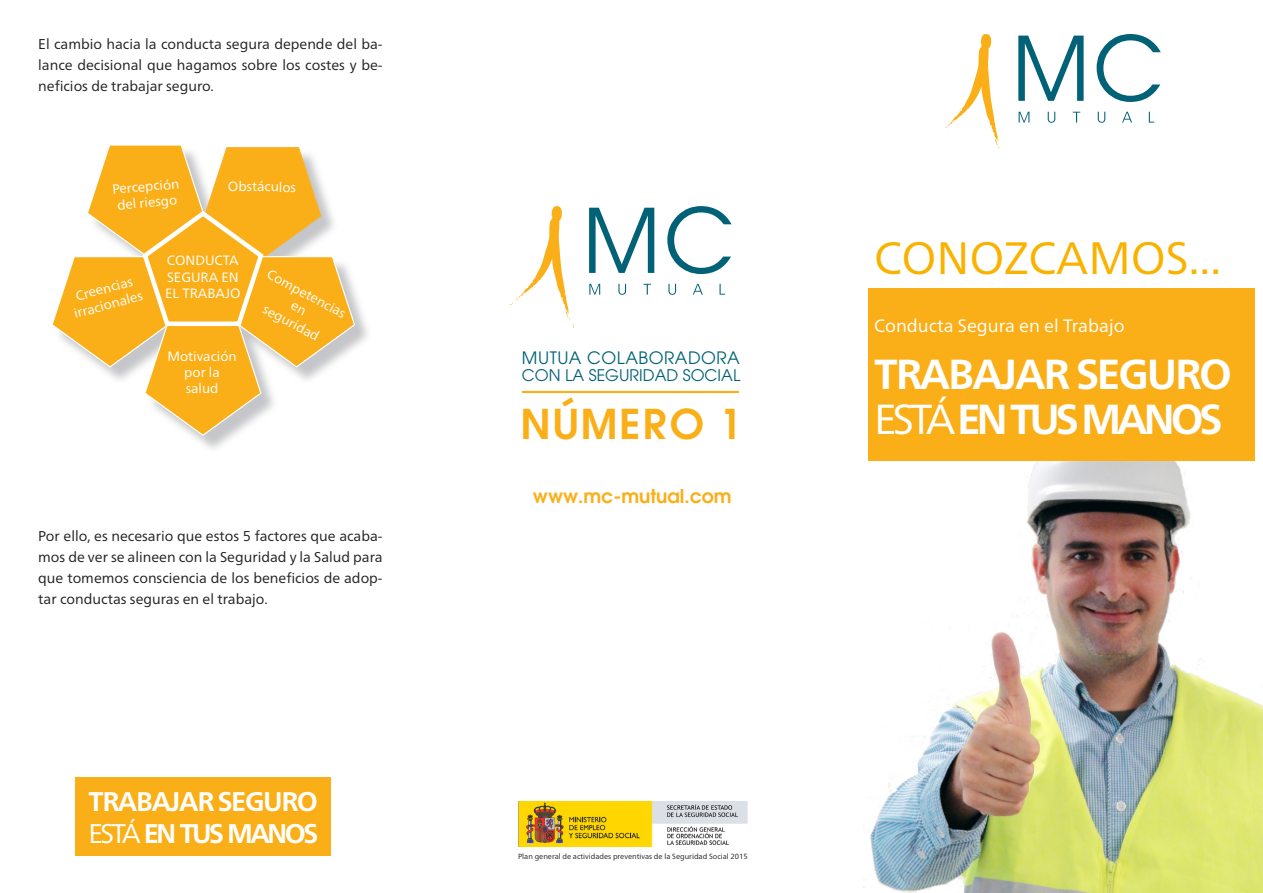
<style>
.page{position:relative;width:1263px;height:893px;background:#fff}
.page>*{position:absolute;margin:0;border:0;box-sizing:border-box;transform-origin:0 0}
.t1{font:45.3px "Frutiger Neue LT Pro";color:#f9b200}
.t2{font:700 42px/45px "Frutiger Neue LT Pro";letter-spacing:-.05em;color:#fff}
.t3{font:600 40.8px "ITC Avant Garde Std";letter-spacing:.05em;color:#faaf18}
.t4{font:700 27px/32.4px "Frutiger Neue LT Pro";letter-spacing:-.05em;color:#fff}
.Bold_Italic{font:600 18.9px "ITC Avant Garde Std";color:#faaf18}
.t5{font:18px "Frutiger Neue LT Pro";color:#fff}
.t6{font:16.95px "ITC Avant Garde Pro";letter-spacing:.03em;color:#016176}
.t7{font:15.9px "ITC Avant Garde Pro";color:#016176}
.t8{font:14.25px/21px "Frutiger Neue LT Pro";color:#231f20;text-align:justify}
.t9{font:13.5px/16.2px "Frutiger Neue LT Pro";color:#fff;text-align:center}
.t10{font:7.5px "Frutiger Neue LT Pro";color:#231f20}
.s1{font-weight:400}
</style>
<div class="page">
<img style="left:863px;top:421px;width:400px;height:472px">
<img style="left:518px;top:801px;width:230px;height:46px">
<div style="left:867px;top:288px;width:387px;height:173px;background:#faaf18"></div>
<svg style="left:509px;top:206px;width:65px;height:122px"></svg>
<svg style="left:667px;top:206px;width:64px;height:68px"></svg>
<svg style="left:618px;top:284px;width:8px;height:11px"></svg>
<svg style="left:643px;top:284px;width:8px;height:11px"></svg>
<svg style="left:668px;top:284px;width:8px;height:11px"></svg>
<svg style="left:693px;top:284px;width:10px;height:11px"></svg>
<svg style="left:719px;top:284px;width:6px;height:11px"></svg>
<svg style="left:589px;top:208px;width:65px;height:65px"></svg>
<svg style="left:589px;top:284px;width:11px;height:11px"></svg>
<hr style="left:522px;top:391px;width:217px;height:2px;background:#faaf18">
<svg style="left:945px;top:34px;width:54px;height:115px"></svg>
<svg style="left:1096px;top:34px;width:65px;height:68px"></svg>
<svg style="left:1048px;top:112px;width:7px;height:11px"></svg>
<svg style="left:1073px;top:112px;width:7px;height:11px"></svg>
<svg style="left:1098px;top:112px;width:7px;height:11px"></svg>
<svg style="left:1122px;top:112px;width:10px;height:11px"></svg>
<svg style="left:1149px;top:112px;width:5px;height:11px"></svg>
<svg style="left:1018px;top:36px;width:65px;height:65px"></svg>
<svg style="left:1019px;top:112px;width:10px;height:11px"></svg>
<div style="left:76px;top:778px;width:255px;height:78px;background:#faaf18"></div>
<div style="left:55px;top:147px;width:318px;height:307px;background:#b2b3b7;opacity:.75"></div>
<svg style="left:53px;top:145px;width:303px;height:292px"></svg>
<p class="t8" style="left:38px;top:34px;width:346px">El cambio hacia la conducta segura depende del ba&shy;lance decisional que hagamos sobre los costes y be&shy;neficios de trabajar seguro.</p>
<p class="t9" style="left:112px;top:181px;width:69px;text-align:left;rotate:-5deg">Percepción del riesgo</p>
<p class="t9" style="left:228px;top:178px;width:70px;rotate:1deg">Obstáculos</p>
<p class="t9" style="left:165px;top:252px;width:77px;text-align:left">CONDUCTA<br>SEGURA EN<br>EL TRABAJO</p>
<p class="t9" style="left:68px;top:290px;width:72px;rotate:-15deg">Creencias irracionales</p>
<p class="t9" style="left:272px;top:266px;width:89px;rotate:28deg">Competencias en</p>
<p class="t9" style="left:268px;top:301px;width:63px;rotate:28deg">seguridad</p>
<p class="t9" style="left:167px;top:348px;width:71px">Motivación por la salud</p>
<p class="t8" style="left:38px;top:526px;width:346px">Por ello, es necesario que estos 5 factores que acaba&shy;mos de ver se alineen con la Seguridad y la Salud para que tomemos consciencia de los beneficios de adop&shy;tar conductas seguras en el trabajo.</p>
<p class="t4" style="left:88px;top:785px;width:231px">TRABAJAR SEGURO<br><span class="s1">ESTÁ</span> EN TUS MANOS</p>
<p class="t6" style="left:522px;top:347px;width:219px">MUTUA COLABORADORA</p>
<p class="t7" style="left:522px;top:365px;width:220px">CON LA SEGURIDAD SOCIAL</p>
<p class="t3" style="left:520px;top:398px;width:224px">NÚMERO 1</p>
<p class="Bold_Italic" style="left:533px;top:484px;width:200px">www.mc-mutual.com</p>
<p class="t1" style="left:874px;top:231px;width:348px">CONOZCAMOS...</p>
<p class="t5" style="left:874px;top:315px;width:252px">Conducta Segura en el Trabajo</p>
<p class="t2" style="left:874px;top:351px;width:359px">TRABAJAR SEGURO<br><span class="s1">ESTÁ</span> EN TUS MANOS</p>
<p class="t10" style="left:518px;top:852px;width:231px">Plan general de actividades preventivas de la Seguridad Social 2015</p>
</div>
